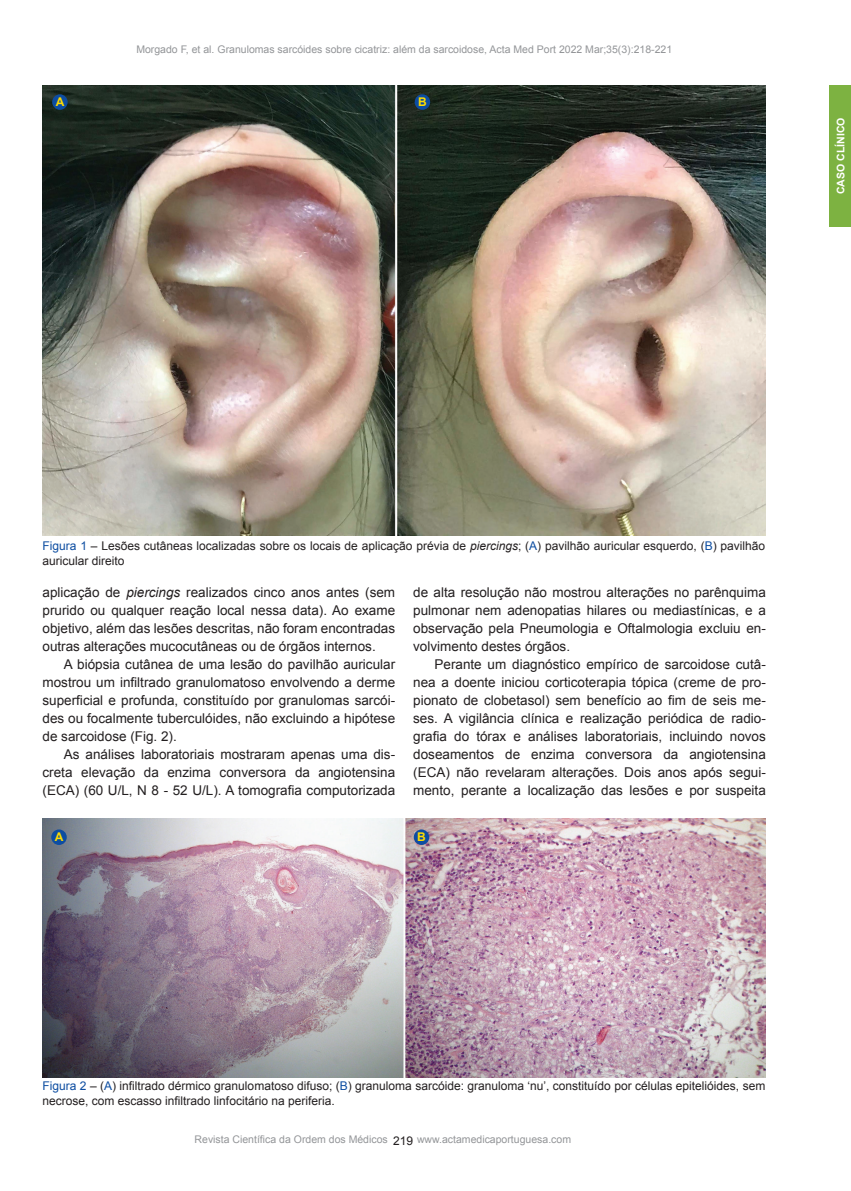
<style>
.page{position:relative;width:851px;height:1191px;background:#fff}
.page>*{position:absolute;margin:0;border:0;box-sizing:border-box;transform-origin:0 0}
.Normal_wrd_18{font:13.5px/18px "Arial";color:#231f20;text-align:justify}
.t1{font:12px/15px "Arial";color:#231f20}
.t2{font:700 12px "Arial";color:#ffdc01}
.SUBTITULO{font:10.5px "Arial";color:#939598}
.t3{font:700 10.5px "Arial";color:#fff}
.s1{color:#0d4da1}
.s2{font-style:italic}
</style>
<div class="page">
<div style="left:829px;top:85px;width:22px;height:142px;background:#7db241"></div>
<img style="left:43px;top:85px;width:722px;height:450px">
<div style="left:52px;top:94px;width:16px;height:16px;background:#0d4da1;border-radius:50%"></div>
<div style="left:415px;top:94px;width:15px;height:16px;background:#0d4da1;border-radius:50%"></div>
<img style="left:43px;top:818px;width:722px;height:259px">
<div style="left:51px;top:829px;width:16px;height:16px;background:#0d4da1;border-radius:50%"></div>
<div style="left:414px;top:829px;width:15px;height:16px;background:#0d4da1;border-radius:50%"></div>
<p class="SUBTITULO" style="left:136px;top:42px;width:537px">Morgado F, et al. Granulomas sarcóides sobre cicatriz: além da sarcoidose, Acta Med Port 2022 Mar;35(3):218-221</p>
<p class="t2" style="left:56px;top:94px;width:10px">A</p>
<p class="t2" style="left:418px;top:94px;width:10px">B</p>
<p class="t3" style="left:833px;top:194px;width:78px;rotate:-90deg">CASO CLÍNICO</p>
<p class="t1" style="left:43px;top:538px;width:724px"><span class="s1">Figura 1</span> – Lesões cutâneas localizadas sobre os locais de aplicação prévia de <span class="s2">piercings</span>; (<span class="s1">A</span>) pavilhão auricular esquerdo, (<span class="s1">B</span>) pavilhão auricular direito</p>
<p class="Normal_wrd_18" style="left:43px;top:583px;width:354px">aplicação de <span class="s2">piercings</span> realizados cinco anos antes (sem prurido ou qualquer reação local nessa data). Ao exame objetivo, além das lesões descritas, não foram encontradas outras alterações mucocutâneas ou de órgãos internos.</p>
<p class="Normal_wrd_18" style="left:43px;top:655px;width:354px;text-indent:21px">A biópsia cutânea de uma lesão do pavilhão auricular mostrou um infiltrado granulomatoso envolvendo a derme superficial e profunda, constituído por granulomas sarcói&shy;des ou focalmente tuberculóides, não excluindo a hipótese de sarcoidose (Fig. 2).</p>
<p class="Normal_wrd_18" style="left:43px;top:745px;width:354px;text-indent:21px">As análises laboratoriais mostraram apenas uma dis&shy;creta elevação da enzima conversora da angiotensina (ECA) (60 U/L, N 8 - 52 U/L). A tomografia computorizada</p>
<p class="Normal_wrd_18" style="left:413px;top:583px;width:354px">de alta resolução não mostrou alterações no parênquima pulmonar nem adenopatias hilares ou mediastínicas, e a observação pela Pneumologia e Oftalmologia excluiu en&shy;volvimento destes órgãos.</p>
<p class="Normal_wrd_18" style="left:413px;top:655px;width:354px;text-indent:21px">Perante um diagnóstico empírico de sarcoidose cutâ&shy;nea a doente iniciou corticoterapia tópica (creme de pro&shy;pionato de clobetasol) sem benefício ao fim de seis me&shy;ses. A vigilância clínica e realização periódica de radio&shy;grafia do tórax e análises laboratoriais, incluindo novos doseamentos de enzima conversora da angiotensina (ECA) não revelaram alterações. Dois anos após segui&shy;mento, perante a localização das lesões e por suspeita</p>
<p class="t2" style="left:55px;top:828px;width:10px">A</p>
<p class="t2" style="left:417px;top:828px;width:10px">B</p>
<p class="t1" style="left:43px;top:1078px;width:724px"><span class="s1">Figura 2</span> – (<span class="s1">A</span>) infiltrado dérmico granulomatoso difuso; (<span class="s1">B</span>) granuloma sarcóide: granuloma ‘nu’, constituído por células epitelióides, sem necrose, com escasso infiltrado linfocitário na periferia.</p>
<p class="SUBTITULO" style="left:195px;top:1132px;width:195px">Revista Científica da Ordem dos Médicos</p>
<p class="SUBTITULO" style="left:417px;top:1132px;width:156px">www.actamedicaportuguesa.com</p>
<p class="t1" style="left:393px;top:1133px;width:22px">219</p>
</div>
